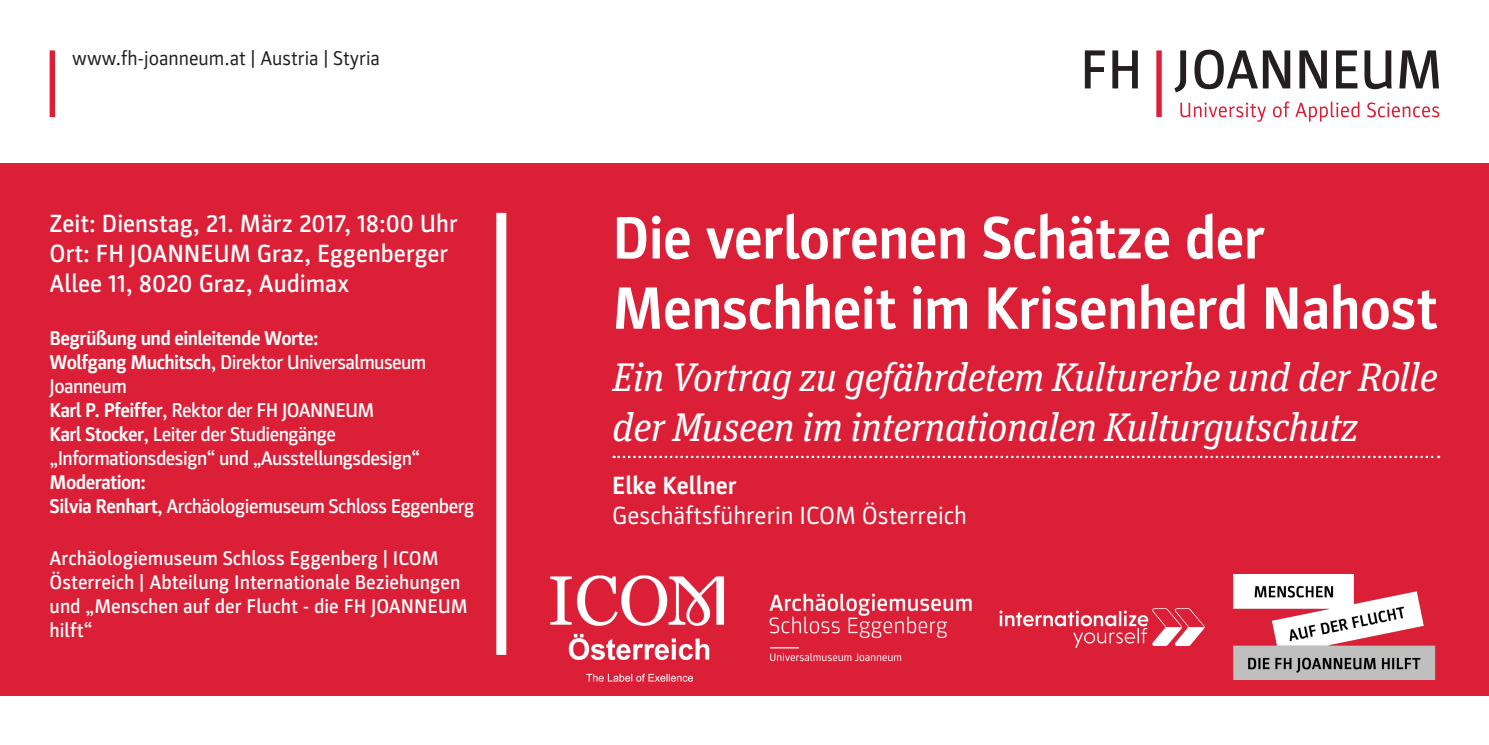
<style>
.page{position:relative;width:1489px;height:745px;background:#fff}
.page>*{position:absolute;margin:0;border:0;box-sizing:border-box;transform-origin:0 0}
.t1{font:700 60px/70.2px "Parka";letter-spacing:-.01em;color:#fff}
.t2{font:italic 40px/50px "Unit Slab OT";letter-spacing:-.02em;color:#fff}
.t3{font:500 25px/30px "Parka";color:#fff}
.t4{font:25px "Parka";color:#fff}
.t5{font:700 25px "Parka";color:#fff}
.t6{font:500 20px/24px "Parka";letter-spacing:-.03em;color:#fff}
.t7{font:500 20px/24px "Parka";color:#fff}
.t8{font:20px "Parka";color:#231f20}
.s1{font-weight:700}
</style>
<div class="page">
<div style="left:0;top:163px;width:1488px;height:531px;background:#da1f37"></div>
<svg style="left:1180px;top:102px;width:85px;height:20px"></svg>
<svg style="left:1272px;top:101px;width:17px;height:16px"></svg>
<svg style="left:1295px;top:101px;width:64px;height:21px"></svg>
<svg style="left:1367px;top:102px;width:72px;height:15px"></svg>
<svg style="left:1084px;top:50px;width:20px;height:38px"></svg>
<svg style="left:1112px;top:50px;width:25px;height:38px"></svg>
<svg style="left:1156px;top:50px;width:5px;height:67px"></svg>
<svg style="left:1194px;top:50px;width:96px;height:39px"></svg>
<svg style="left:1299px;top:50px;width:27px;height:38px"></svg>
<svg style="left:1336px;top:50px;width:21px;height:38px"></svg>
<svg style="left:1364px;top:50px;width:27px;height:39px"></svg>
<svg style="left:1399px;top:50px;width:39px;height:38px"></svg>
<svg style="left:1174px;top:50px;width:11px;height:42px"></svg>
<svg style="left:50px;top:50px;width:5px;height:67px"></svg>
<div style="left:496px;top:213px;width:10px;height:441px;background:#fff"></div>
<svg style="left:613px;top:455px;width:825px;height:3px"></svg>
<img style="left:1233px;top:574px;width:203px;height:105px">
<img style="left:550px;top:575px;width:175px;height:107px">
<img style="left:769px;top:593px;width:203px;height:69px">
<img style="left:999px;top:608px;width:206px;height:40px">
<p class="t8" style="left:72px;top:47px;width:309px">www.fh-joanneum.at | Austria | Styria</p>
<p class="t3" style="left:50px;top:208px;width:409px">Zeit: Dienstag, 21. März 2017, 18:00 Uhr<br>Ort: FH JOANNEUM Graz, Eggenberger<br>Allee 11, 8020 Graz, Audimax</p>
<p class="t6" style="left:50px;top:326px;width:378px"><span class="s1">Begrüßung und einleitende Worte:<br>Wolfgang Muchitsch</span>, Direktor Universalmuseum Joanneum<br><span class="s1">Karl P. Pfeiffer</span>, Rektor der FH JOANNEUM<br><span class="s1">Karl Stocker</span>, Leiter der Studiengänge „Informationsdesign“ und „Ausstellungsdesign“</p>
<p class="t6" style="left:50px;top:470px;width:426px"><span class="s1">Moderation:<br>Silvia Renhart</span>, Archäologiemuseum Schloss Eggenberg</p>
<p class="t7" style="left:50px;top:546px;width:419px">Archäologiemuseum Schloss Eggenberg | ICOM Österreich | Abteilung Internationale Beziehungen und „Menschen auf der Flucht - die FH JOANNEUM hilft“</p>
<h1 class="t1" style="left:612px;top:203px;width:826px">Die verlorenen Schätze der<br>Menschheit im Krisenherd Nahost</h1>
<h2 class="t2" style="left:612px;top:352px;width:826px">Ein Vortrag zu gefährdetem Kulturerbe und der Rolle der Museen im internationalen Kulturgutschutz</h2>
<p class="t5" style="left:612px;top:471px;width:126px">Elke Kellner</p>
<p class="t4" style="left:612px;top:501px;width:356px">Geschäftsführerin ICOM Österreich</p>
</div>
